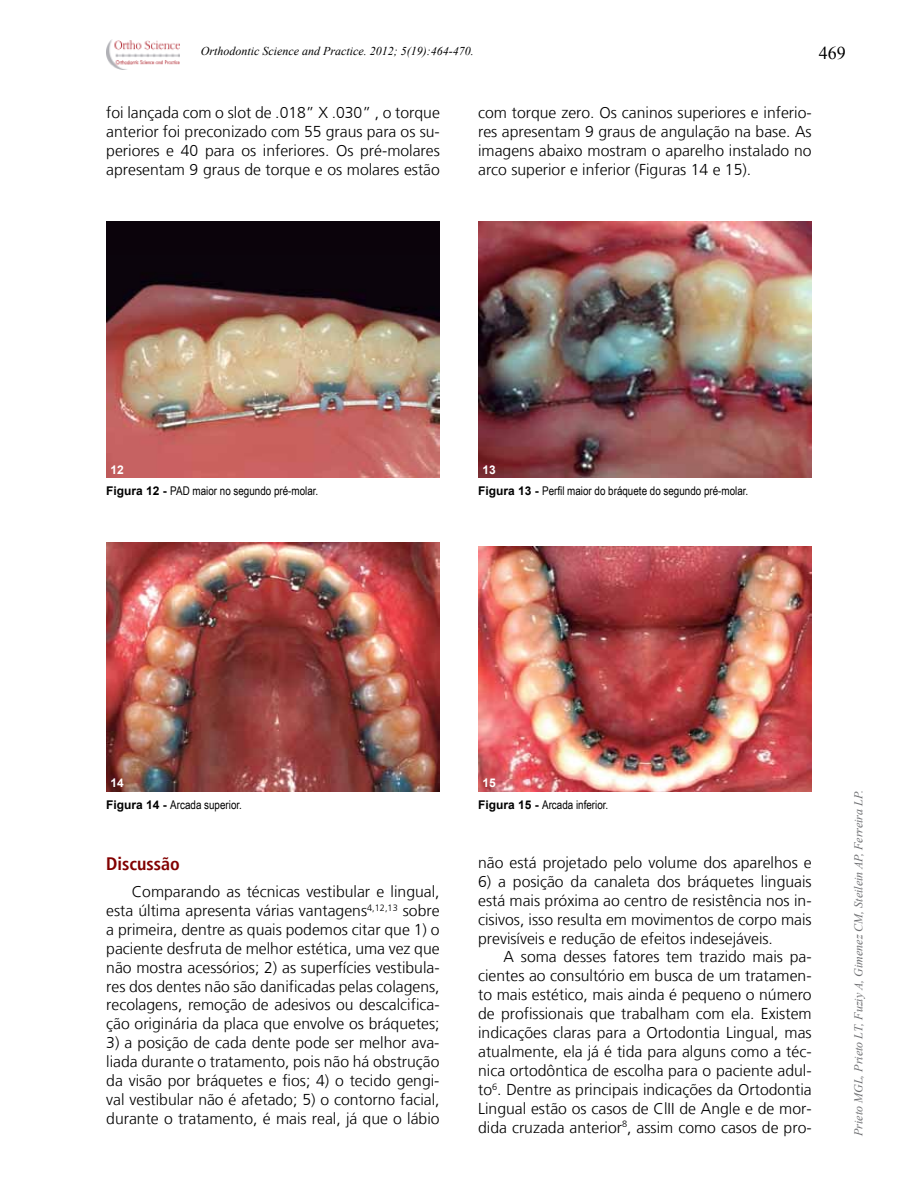
<style>
.page{position:relative;width:918px;height:1200px;background:#fff}
.page>*{position:absolute;margin:0;border:0;box-sizing:border-box;transform-origin:0 0}
.t1{font:700 condensed 18px "Frutiger LT";color:#820000}
.t2{font:18px "Times New Roman";color:#000}
.t3{font:300 15.75px/18.9px "Frutiger LT";color:#000;text-align:justify}
.t4{font:12px "Arial Narrow";color:#000}
.t5{font:italic 12px "Times New Roman";color:#6d6e71}
.t6{font:italic 12px "Times New Roman";color:#000}
.t7{font:700 12px "Arial";color:#fff}
.s1{font-family:"Arial";font-weight:700}
</style>
<div class="page">
<img style="left:106px;top:40px;width:74px;height:30px">
<div style="left:106px;top:222px;width:334px;height:256px;background:#0b030b"></div>
<img style="left:106px;top:283px;width:334px;height:195px">
<img style="left:478px;top:222px;width:334px;height:256px">
<img style="left:106px;top:542px;width:334px;height:249px">
<img style="left:478px;top:546px;width:334px;height:245px">
<p class="t6" style="left:201px;top:42px;width:274px">Orthodontic Science and Practice. 2012; 5(19):464-470.</p>
<p class="t2" style="left:819px;top:41px;width:28px">469</p>
<p class="t3" style="left:106px;top:103px;width:335px">foi lançada com o slot de .018” X .030” , o torque anterior foi preconizado com 55 graus para os su&shy;periores e 40 para os inferiores. Os pré-molares apresentam 9 graus de torque e os molares estão</p>
<p class="t3" style="left:478px;top:103px;width:335px">com torque zero. Os caninos superiores e inferio&shy;res apresentam 9 graus de angulação na base. As imagens abaixo mostram o aparelho instalado no arco superior e inferior (Figuras 14 e 15).</p>
<p class="t7" style="left:111px;top:461px;width:15px">12</p>
<p class="t4" style="left:106px;top:482px;width:214px"><span class="s1">Figura 12 -</span> PAD maior no segundo pré-molar.</p>
<p class="t7" style="left:482px;top:461px;width:15px">13</p>
<p class="t4" style="left:478px;top:482px;width:272px"><span class="s1">Figura 13 -</span> Perfil maior do bráquete do segundo pré-molar.</p>
<p class="t7" style="left:111px;top:775px;width:15px">14</p>
<p class="t7" style="left:482px;top:775px;width:15px">15</p>
<p class="t4" style="left:106px;top:795px;width:137px"><span class="s1">Figura 14 -</span> Arcada superior.</p>
<p class="t1" style="left:106px;top:852px;width:75px">Discussão</p>
<p class="t3" style="left:106px;top:882px;width:335px;text-indent:26px">Comparando as técnicas vestibular e lingual, esta última apresenta várias vantagens<sup>4,12,13</sup> sobre a primeira, dentre as quais podemos citar que 1) o paciente desfruta de melhor estética, uma vez que não mostra acessórios; 2) as superfícies vestibula&shy;res dos dentes não são danificadas pelas colagens, recolagens, remoção de adesivos ou descalcifica&shy;ção originária da placa que envolve os bráquetes;</p>
<p class="t3" style="left:106px;top:1033px;width:335px">3) a posição de cada dente pode ser melhor ava&shy;liada durante o tratamento, pois não há obstrução da visão por bráquetes e fios; 4) o tecido gengi&shy;val vestibular não é afetado; 5) o contorno facial, durante o tratamento, é mais real, já que o lábio</p>
<p class="t4" style="left:478px;top:795px;width:132px"><span class="s1">Figura 15 -</span> Arcada inferior.</p>
<p class="t3" style="left:478px;top:853px;width:335px">não está projetado pelo volume dos aparelhos e</p>
<p class="t3" style="left:478px;top:871px;width:335px">6) a posição da canaleta dos bráquetes linguais está mais próxima ao centro de resistência nos in&shy;cisivos, isso resulta em movimentos de corpo mais previsíveis e redução de efeitos indesejáveis.</p>
<p class="t3" style="left:478px;top:947px;width:335px;text-indent:26px">A soma desses fatores tem trazido mais pa&shy;cientes ao consultório em busca de um tratamen&shy;to mais estético, mais ainda é pequeno o número de profissionais que trabalham com ela. Existem indicações claras para a Ortodontia Lingual, mas atualmente, ela já é tida para alguns como a téc&shy;nica ortodôntica de escolha para o paciente adul&shy;to<sup>6</sup>. Dentre as principais indicações da Ortodontia Lingual estão os casos de ClII de Angle e de mor&shy;dida cruzada anterior<sup>8</sup>, assim como casos de pro-</p>
<p class="t5" style="left:850px;top:1135px;width:347px;rotate:-90deg">Prieto MGL, Prieto LT, Fuziy A, Gimenez CM, Steilein AP, Ferreira LP.</p>
</div>
